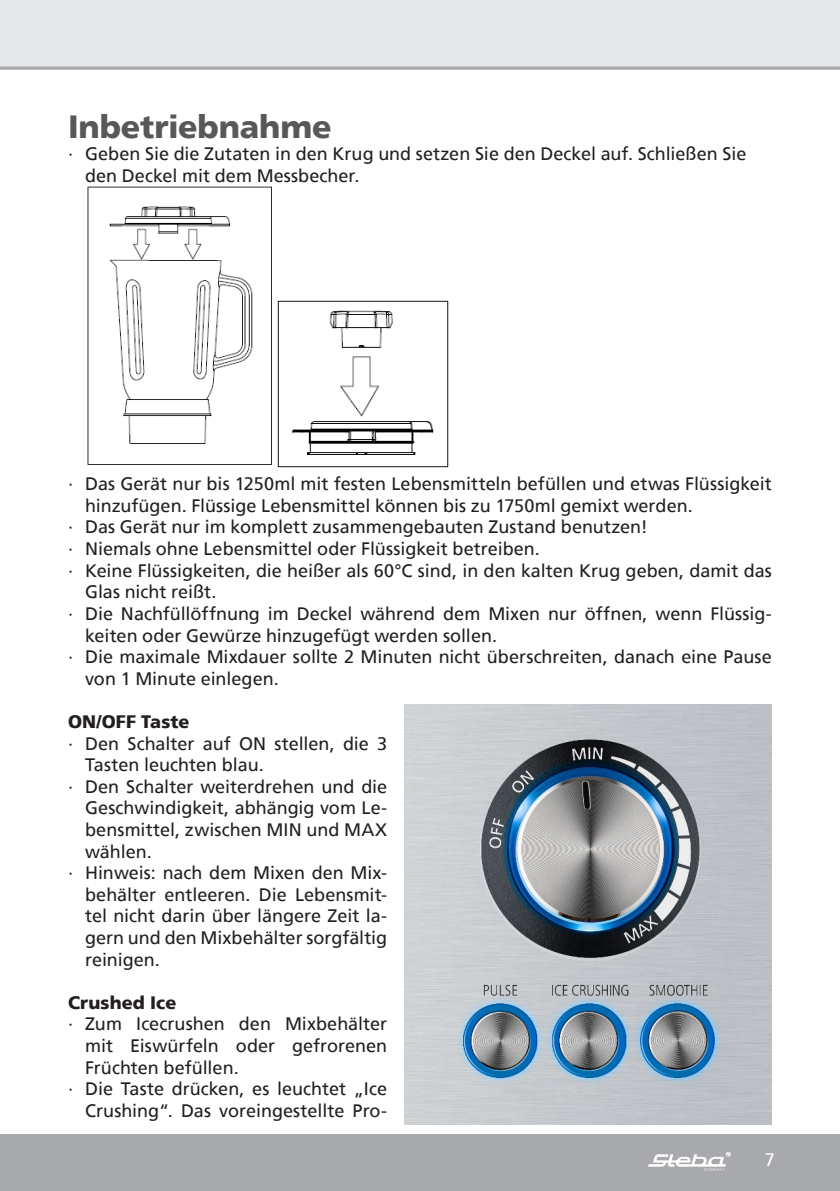
<style>
.page{position:relative;width:840px;height:1191px;background:#fff}
.page>*{position:absolute;margin:0;border:0;box-sizing:border-box;transform-origin:0 0}
.t1{font:900 32px "Frutiger";letter-spacing:-.01em;color:#57585a}
.t2{font:18px/21.6px "Frutiger";color:#231f20}
.t3{font:900 18px "Frutiger";letter-spacing:.005em;color:#231f20}
.t4{font:18px "Frutiger";color:#fff}
</style>
<div class="page">
<div style="left:0;top:0;width:839px;height:68px;background:#e6e7e9"></div>
<div style="left:0;top:1134px;width:839px;height:57px;background:#a8a9ad"></div>
<svg style="left:648px;top:1151px;width:82px;height:19px"></svg>
<svg style="left:0;top:66px;width:839px;height:4px;background:#b3b4b8"></svg>
<img style="left:87px;top:186px;width:185px;height:279px">
<img style="left:277px;top:300px;width:172px;height:168px">
<img style="left:404px;top:704px;width:367px;height:420px">
<h1 class="t1" style="left:68px;top:108px;width:265px">Inbetriebnahme</h1>
<p class="t2" style="left:85px;top:143px;width:662px;text-indent:-17px">∙ Geben Sie die Zutaten in den Krug und setzen Sie den Deckel auf. Schließen Sie den Deckel mit dem Messbecher.</p>
<p class="t2" style="left:68px;top:473px;width:705px">∙ Das Gerät nur bis 1250ml mit festen Lebensmitteln befüllen und etwas Flüssigkeit</p>
<p class="t2" style="left:85px;top:494px;width:608px">hinzufügen. Flüssige Lebensmittel können bis zu 1750ml gemixt werden.</p>
<p class="t2" style="left:68px;top:516px;width:580px">∙ Das Gerät nur im komplett zusammengebauten Zustand benutzen!</p>
<p class="t2" style="left:68px;top:538px;width:473px">∙ Niemals ohne Lebensmittel oder Flüssigkeit betreiben.</p>
<p class="t2" style="left:68px;top:559px;width:704px">∙ Keine Flüssigkeiten, die heißer als 60°C sind, in den kalten Krug geben, damit das</p>
<p class="t2" style="left:85px;top:581px;width:133px">Glas nicht reißt.</p>
<p class="t2" style="left:68px;top:602px;width:704px">∙ Die Nachfüllöffnung im Deckel während dem Mixen nur öffnen, wenn Flüssig-</p>
<p class="t2" style="left:85px;top:624px;width:413px">keiten oder Gewürze hinzugefügt werden sollen.</p>
<p class="t2" style="left:68px;top:646px;width:704px">∙ Die maximale Mixdauer sollte 2 Minuten nicht überschreiten, danach eine Pause</p>
<p class="t2" style="left:85px;top:667px;width:195px">von 1 Minute einlegen.</p>
<p class="t3" style="left:68px;top:711px;width:123px">ON/OFF Taste</p>
<p class="t2" style="left:68px;top:732px;width:320px">∙ Den Schalter auf ON stellen, die 3</p>
<p class="t2" style="left:85px;top:754px;width:180px">Tasten leuchten blau.</p>
<p class="t2" style="left:68px;top:775px;width:320px">∙ Den Schalter weiterdrehen und die</p>
<p class="t2" style="left:85px;top:797px;width:303px">Geschwindigkeit, abhängig vom Le-</p>
<p class="t2" style="left:85px;top:818px;width:303px">bensmittel, zwischen MIN und MAX</p>
<p class="t2" style="left:85px;top:840px;width:68px">wählen.</p>
<p class="t2" style="left:68px;top:862px;width:320px">∙ Hinweis: nach dem Mixen den Mix-</p>
<p class="t2" style="left:85px;top:883px;width:303px">behälter entleeren. Die Lebensmit-</p>
<p class="t2" style="left:85px;top:905px;width:303px">tel nicht darin über längere Zeit la-</p>
<p class="t2" style="left:85px;top:926px;width:303px">gern und den Mixbehälter sorgfältig</p>
<p class="t2" style="left:85px;top:948px;width:76px">reinigen.</p>
<p class="t3" style="left:68px;top:991px;width:110px">Crushed Ice</p>
<p class="t2" style="left:68px;top:1013px;width:320px">∙ Zum Icecrushen den Mixbehälter</p>
<p class="t2" style="left:85px;top:1034px;width:303px">mit Eiswürfeln oder gefrorenen</p>
<p class="t2" style="left:85px;top:1056px;width:155px">Früchten befüllen.</p>
<p class="t2" style="left:68px;top:1078px;width:320px">∙ Die Taste drücken, es leuchtet „Ice</p>
<p class="t2" style="left:85px;top:1099px;width:303px">Crushing“. Das voreingestellte Pro-</p>
<p class="t4" style="left:764px;top:1149px;width:12px">7</p>
</div>
